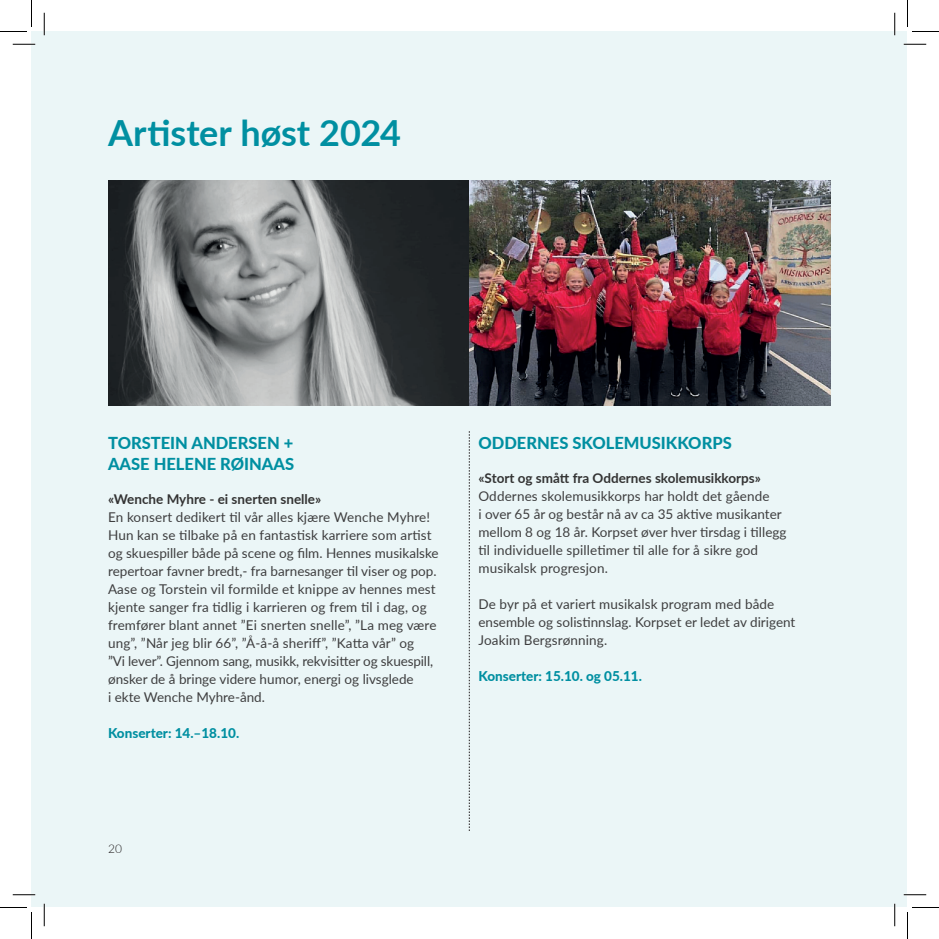
<style>
.page{position:relative;width:939px;height:939px;background:#fff}
.page>*{position:absolute;margin:0;border:0;box-sizing:border-box;transform-origin:0 0}
.t1{font:700 36px "Lato";letter-spacing:-.005em;color:#008fa1}
.t2{font:800 16.5px/21px "Lato";color:#008fa1}
.t3{font:13.5px/18px "Lato";color:#3e3e3f}
.t4{font:700 13.5px "Lato";color:#333}
.t5{font:800 13.5px "Lato";color:#008fa1}
.t6{font:300 12px "Lato";color:#231f20}
</style>
<div class="page">
<div style="left:32px;top:32px;width:875px;height:875px;background:#ebf6f7"></div>
<svg style="left:469px;top:431px;width:1px;height:400px"></svg>
<img style="left:108px;top:180px;width:722px;height:226px">
<hr style="left:13px;top:43px;width:22px;height:2px;background:#fff">
<hr style="left:904px;top:43px;width:22px;height:2px;background:#fff">
<hr style="left:13px;top:894px;width:22px;height:2px;background:#fff">
<hr style="left:904px;top:894px;width:22px;height:2px;background:#fff">
<hr style="left:43px;top:13px;width:2px;height:22px;background:#fff">
<hr style="left:43px;top:904px;width:2px;height:22px;background:#fff">
<hr style="left:894px;top:13px;width:2px;height:22px;background:#fff">
<hr style="left:894px;top:904px;width:2px;height:22px;background:#fff">
<svg style="left:13px;top:44px;width:22px;height:1px"></svg>
<svg style="left:904px;top:44px;width:22px;height:1px"></svg>
<svg style="left:13px;top:894px;width:22px;height:1px"></svg>
<svg style="left:904px;top:894px;width:22px;height:1px"></svg>
<svg style="left:44px;top:13px;width:1px;height:22px"></svg>
<svg style="left:44px;top:904px;width:1px;height:22px"></svg>
<svg style="left:894px;top:13px;width:1px;height:22px"></svg>
<svg style="left:894px;top:904px;width:1px;height:22px"></svg>
<svg style="left:0;top:0;width:32px;height:32px"></svg>
<svg style="left:0;top:907px;width:32px;height:32px"></svg>
<svg style="left:907px;top:0;width:32px;height:32px"></svg>
<svg style="left:907px;top:907px;width:32px;height:32px"></svg>
<h1 class="t1" style="left:108px;top:106px;width:295px">Artister høst 2024</h1>
<p class="t2" style="left:108px;top:431px;width:188px">TORSTEIN ANDERSEN +<br>AASE HELENE RØINAAS</p>
<p class="t4" style="left:108px;top:489px;width:215px">«Wenche Myhre - ei snerten snelle»</p>
<p class="t3" style="left:108px;top:508px;width:332px">En konsert dedikert til vår alles kjære Wenche Myhre!<br>Hun kan se tilbake på en fantastisk karriere som artist og skuespiller både på scene og film. Hennes musikalske repertoar favner bredt,- fra barnesanger til viser og pop.<br>Aase og Torstein vil formilde et knippe av hennes mest kjente sanger fra tidlig i karrieren og frem til i dag, og fremfører blant annet ”Ei snerten snelle”, ”La meg være ung”, ”Når jeg blir 66”, ”Å-å-å sheriff”, ”Katta vår” og<br>”Vi lever”. Gjennom sang, musikk, rekvisitter og skuespill, ønsker de å bringe videre humor, energi og livsglede<br>i ekte Wenche Myhre-ånd.</p>
<p class="t5" style="left:108px;top:723px;width:133px">Konserter: 14.–18.10.</p>
<p class="t2" style="left:478px;top:431px;width:255px">ODDERNES SKOLEMUSIKKORPS</p>
<p class="t4" style="left:478px;top:468px;width:284px">«Stort og smått fra Oddernes skolemusikkorps»</p>
<p class="t3" style="left:478px;top:487px;width:309px">Oddernes skolemusikkorps har holdt det gående<br>i over 65 år og består nå av ca 35 aktive musikanter mellom 8 og 18 år. Korpset øver hver tirsdag i tillegg til individuelle spilletimer til alle for å sikre god musikalsk progresjon.</p>
<p class="t3" style="left:478px;top:595px;width:318px">De byr på et variert musikalsk program med både ensemble og solistinnslag. Korpset er ledet av dirigent<br>Joakim Bergsrønning.</p>
<p class="t5" style="left:478px;top:666px;width:165px">Konserter: 15.10. og 05.11.</p>
<p class="t6" style="left:108px;top:840px;width:15px">20</p>
</div>
